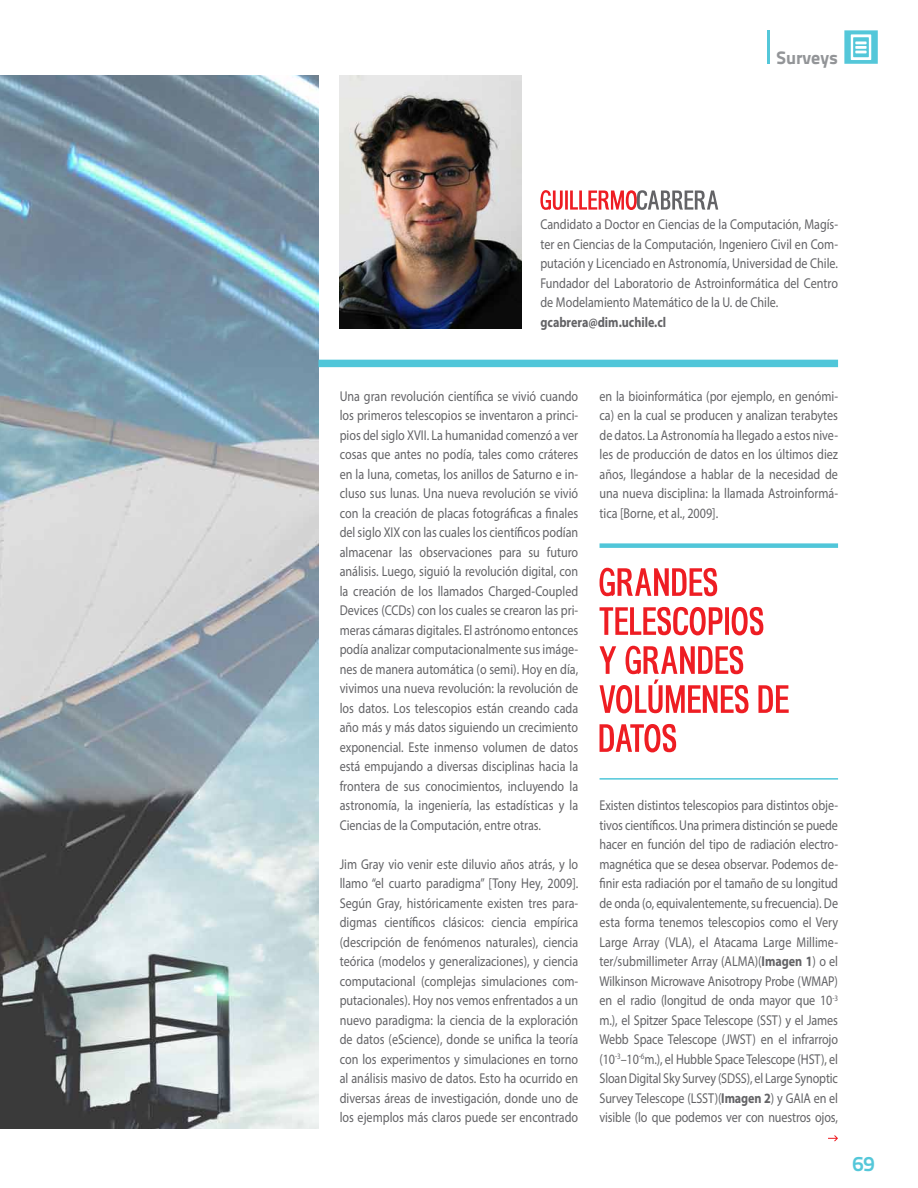
<style>
.page{position:relative;width:918px;height:1188px;background:#fff}
.page>*{position:absolute;margin:0;border:0;box-sizing:border-box;transform-origin:0 0}
.t1{font:21px "Titillium Text 25 L 800 wt";color:#54c7d9}
.t2{font:18px "Titillium Text 25 L 999 wt";color:#939598}
.Parrafos{font:14.25px/19.5px "Myriad Pro";color:#636366;text-align:justify;scale:.85 1}
.Parrafos-2{font:700 14.25px "Myriad Pro";color:#636366;scale:.85 1}
.s1{font-weight:700}
</style>
<div class="page">
<div style="left:600px;top:543px;width:238px;height:5px;background:#50c6d9"></div>
<hr style="left:600px;top:778px;width:238px;height:2px;background:#50c6d9">
<hr style="left:768px;top:30px;width:2px;height:34px;background:#54c7d9">
<img style="left:0;top:76px;width:318px;height:1052px">
<svg style="left:540px;top:190px;width:178px;height:20px"></svg>
<div style="left:318px;top:360px;width:520px;height:7px;background:#50c6d9"></div>
<svg style="left:600px;top:568px;width:117px;height:28px"></svg>
<svg style="left:600px;top:607px;width:163px;height:28px"></svg>
<svg style="left:600px;top:646px;width:189px;height:67px"></svg>
<svg style="left:600px;top:724px;width:76px;height:28px"></svg>
<img style="left:340px;top:76px;width:182px;height:252px">
<svg style="left:828px;top:1135px;width:10px;height:6px"></svg>
<svg style="left:844px;top:30px;width:34px;height:34px"></svg>
<p class="t2" style="left:777px;top:43px;width:63px">Surveys</p>
<p class="Parrafos" style="left:540px;top:214px;width:352px">Candidato a Doctor en Ciencias de la Computación, Magís&shy;ter en Ciencias de la Computación, Ingeniero Civil en Com&shy;putación y Licenciado en Astronomía, Universidad de Chile.<br>Fundador del Laboratorio de Astroinformática del Centro de Modelamiento Matemático de la U. de Chile.</p>
<p class="Parrafos-2" style="left:540px;top:312px;width:150px">gcabrera@dim.uchile.cl</p>
<p class="Parrafos" style="left:340px;top:386px;width:282px">Una gran revolución científica se vivió cuando los primeros telescopios se inventaron a princi&shy;pios del siglo XVII. La humanidad comenzó a ver cosas que antes no podía, tales como cráteres en la luna, cometas, los anillos de Saturno e in&shy;cluso sus lunas. Una nueva revolución se vivió con la creación de placas fotográficas a finales del siglo XIX con las cuales los científicos podían almacenar las observaciones para su futuro análisis. Luego, siguió la revolución digital, con la creación de los llamados Charged-Coupled Devices (CCDs) con los cuales se crearon las pri&shy;meras cámaras digitales. El astrónomo entonces podía analizar computacionalmente sus imáge&shy;nes de manera automática (o semi). Hoy en día, vivimos una nueva revolución: la revolución de los datos. Los telescopios están creando cada año más y más datos siguiendo un crecimiento exponencial. Este inmenso volumen de datos está empujando a diversas disciplinas hacia la frontera de sus conocimientos, incluyendo la astronomía, la ingeniería, las estadísticas y la Ciencias de la Computación, entre otras.</p>
<p class="Parrafos" style="left:340px;top:854px;width:282px">Jim Gray vio venir este diluvio años atrás, y lo llamo “el cuarto paradigma” [Tony Hey, 2009].<br>Según Gray, históricamente existen tres para&shy;digmas científicos clásicos: ciencia empírica (descripción de fenómenos naturales), ciencia teórica (modelos y generalizaciones), y ciencia computacional (complejas simulaciones com&shy;putacionales). Hoy nos vemos enfrentados a un nuevo paradigma: la ciencia de la exploración de datos (eScience), donde se unifica la teoría con los experimentos y simulaciones en torno al análisis masivo de datos. Esto ha ocurrido en diversas áreas de investigación, donde uno de los ejemplos más claros puede ser encontrado</p>
<p class="Parrafos" style="left:600px;top:386px;width:282px">en la bioinformática (por ejemplo, en genómi&shy;ca) en la cual se producen y analizan terabytes de datos. La Astronomía ha llegado a estos nive&shy;les de producción de datos en los últimos diez años, llegándose a hablar de la necesidad de una nueva disciplina: la llamada Astroinformá&shy;tica [Borne, et al., 2009].</p>
<p class="Parrafos" style="left:600px;top:796px;width:282px">Existen distintos telescopios para distintos obje&shy;tivos científicos. Una primera distinción se puede hacer en función del tipo de radiación electro&shy;magnética que se desea observar. Podemos de&shy;finir esta radiación por el tamaño de su longitud de onda (o, equivalentemente, su frecuencia). De esta forma tenemos telescopios como el Very Large Array (VLA), el Atacama Large Millime&shy;ter/submillimeter Array (ALMA)(<span class="s1">Imagen 1</span>) o el Wilkinson Microwave Anisotropy Probe (WMAP) en el radio (longitud de onda mayor que 10<sup>-3 </sup>m.), el Spitzer Space Telescope (SST) y el James Webb Space Telescope (JWST) en el infrarrojo (10<sup>-3</sup>–10<sup>-6</sup>m.), el Hubble Space Telescope (HST), el Sloan Digital Sky Survey (SDSS), el Large Synoptic Survey Telescope (LSST)(<span class="s1">Imagen 2</span>) y GAIA en el visible (lo que podemos ver con nuestros ojos,</p>
<p class="t1" style="left:852px;top:1147px;width:24px">69</p>
</div>
